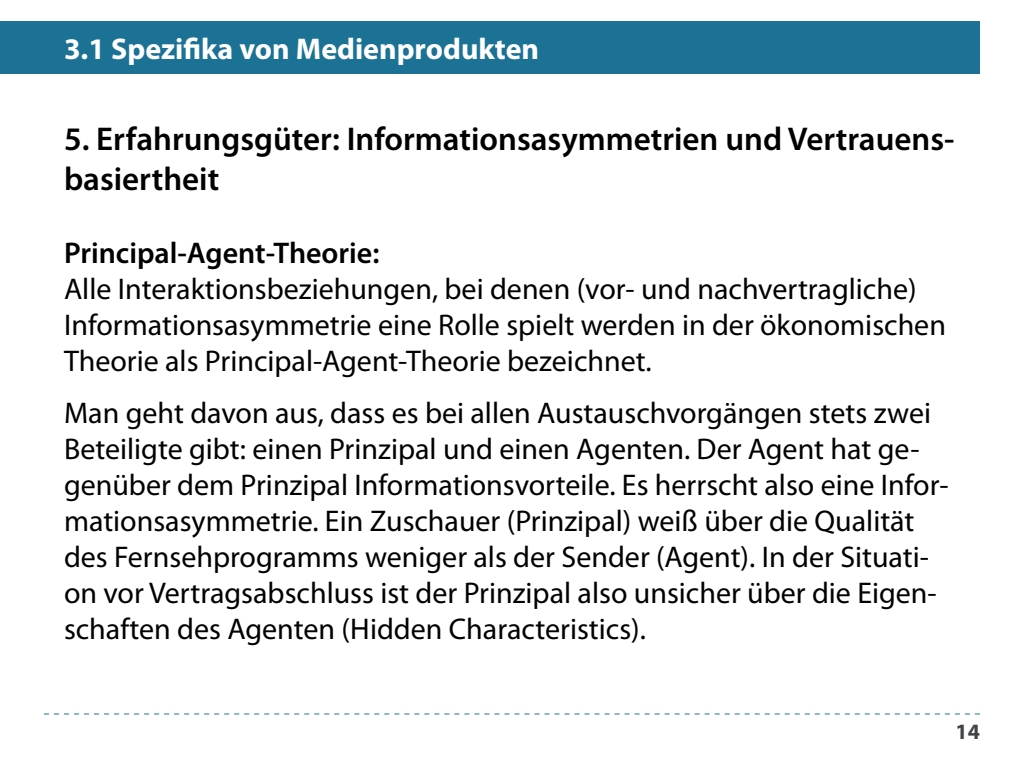
<style>
.page{position:relative;width:1024px;height:768px;background:#fff}
.page>*{position:absolute;margin:0;border:0;box-sizing:border-box;transform-origin:0 0}
.t1{font:600 33px/39.6px "Myriad Pro";color:#000}
.t2{font:30px/36px "Myriad Pro";color:#000}
.t3{font:700 30px "Myriad Pro";color:#fff}
.t4{font:600 30px "Myriad Pro";color:#000}
.t5{font:700 22px "Myriad Pro";color:#414447}
</style>
<div class="page">
<svg style="left:44px;top:714px;width:936px;height:1px"></svg>
<div style="left:0;top:21px;width:980px;height:53px;background:#1c7295"></div>
<p class="t3" style="left:64px;top:29px;width:477px">3.1 Spezifika von Medienprodukten</p>
<p class="t1" style="left:64px;top:118px;width:892px">5. Erfahrungsgüter: Informationsasymmetrien und Vertrauens&shy;basiertheit</p>
<p class="t4" style="left:64px;top:234px;width:317px">Principal-Agent-Theorie:</p>
<p class="t2" style="left:64px;top:270px;width:883px">Alle Interaktionsbeziehungen, bei denen (vor- und nachvertragliche)<br>Informationsasymmetrie eine Rolle spielt werden in der ökonomischen<br>Theorie als Principal-Agent-Theorie bezeichnet.</p>
<p class="t2" style="left:64px;top:394px;width:886px">Man geht davon aus, dass es bei allen Austauschvorgängen stets zwei Beteiligte gibt: einen Prinzipal und einen Agenten. Der Agent hat ge&shy;genüber dem Prinzipal Informationsvorteile. Es herrscht also eine Infor&shy;mationsasymmetrie. Ein Zuschauer (Prinzipal) weiß über die Qualität des Fernsehprogramms weniger als der Sender (Agent). In der Situati&shy;on vor Vertragsabschluss ist der Prinzipal also unsicher über die Eigen&shy;schaften des Agenten (Hidden Characteristics).</p>
<p class="t5" style="left:956px;top:717px;width:26px">14</p>
</div>
